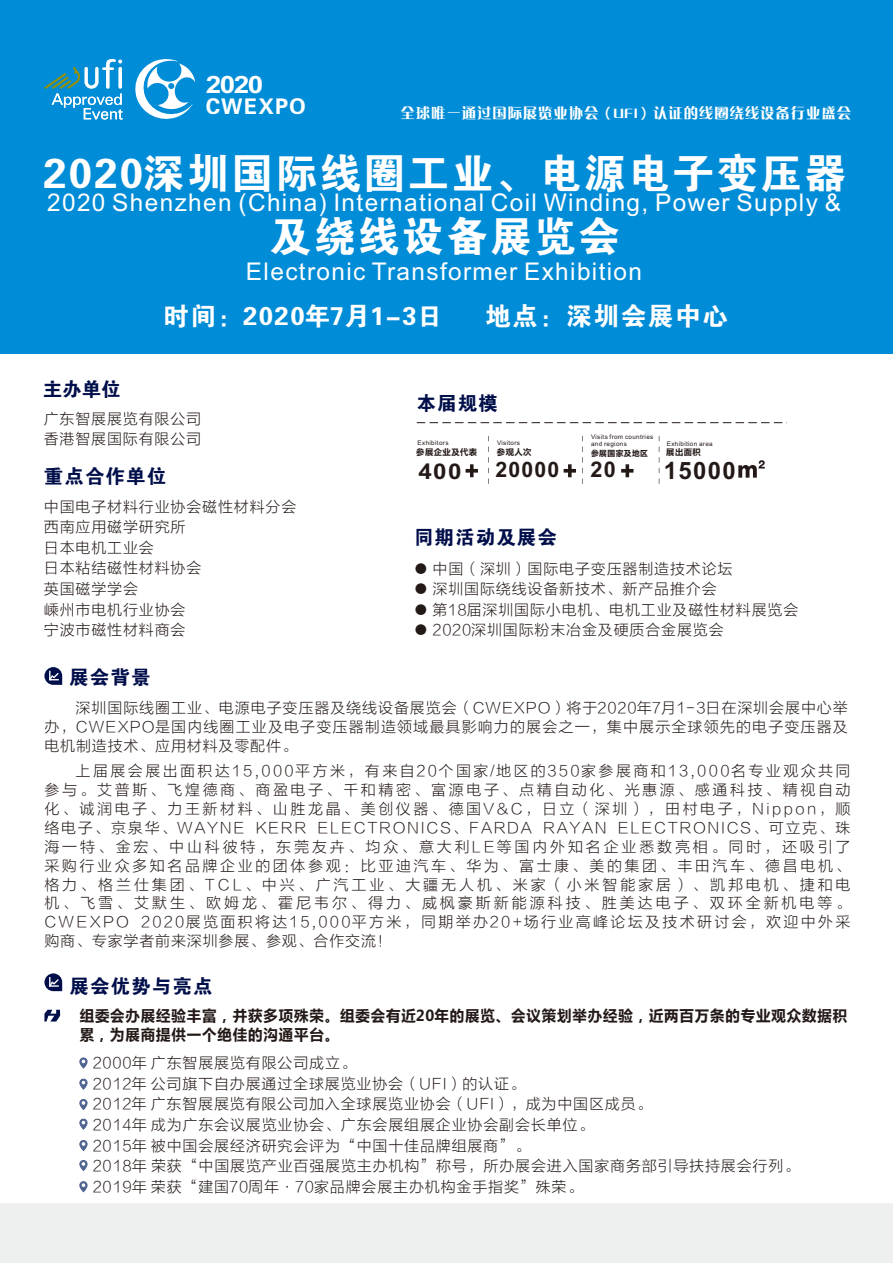
<style>
.page{position:relative;width:893px;height:1263px;background:#fff}
.page>*{position:absolute;margin:0;border:0;box-sizing:border-box;transform-origin:0 0}
.t1{font:41.7px/63.4px "FZDHTJW GB1 0";letter-spacing:.055em;color:#fff;text-align:center}
.t2{font:25.65px "FZDHTJW GB1 0";color:#fff}
.t3{font:25.65px "FZDHTJW GB1 0";letter-spacing:.055em;color:#fff}
.t4{font:24.45px "Arial";letter-spacing:.055em;color:#fff}
.t5{font:700 24px "Arial";letter-spacing:.055em;color:#231916}
.t6{font:700 24px "Arial";color:#fff;scale:1.17 1}
.t7{font:700 21.6px "Arial";color:#231916;scale:1.12 1}
.t8{font:700 21.6px "Arial";color:#231916}
.t9{font:21.45px "FZDHTJW GB1 0";letter-spacing:.055em;color:#fff}
.t10{font:700 21.3px "Arial";letter-spacing:.055em;color:#231916}
.t11{font:19.5px "FZDHTJW GB1 0";letter-spacing:.055em;color:#000e4a}
.t12{font:15px/20.5px "FZLTKHJW GB1 0";letter-spacing:.055em;color:#231916}
.t13{font:700 15px/19.8px "Microsoft Ya Hei";letter-spacing:.06em;color:#231916;scale:.96 1}
.t14{font:14.4px "FZCQJW GB1 0";letter-spacing:.06em;color:#fff}
.t15{font:700 8.25px "Microsoft Ya Hei";letter-spacing:.06em;color:#231916}
.t16{font:700 7.8px "Microsoft Ya Hei";letter-spacing:.06em;color:#231916}
.t17{font:6.3px/7.1px "Arial";letter-spacing:.055em;color:#231916}
</style>
<div class="page">
<div style="left:0;top:0;width:893px;height:354px;background:#008cd6"></div>
<svg style="left:44px;top:667px;width:18px;height:18px"></svg>
<svg style="left:135px;top:59px;width:60px;height:60px"></svg>
<svg style="left:44px;top:59px;width:79px;height:61px"></svg>
<svg style="left:44px;top:973px;width:18px;height:18px"></svg>
<svg style="left:738px;top:460px;width:27px;height:18px"></svg>
<svg style="left:621px;top:464px;width:12px;height:13px"></svg>
<svg style="left:466px;top:464px;width:12px;height:13px"></svg>
<svg style="left:564px;top:464px;width:12px;height:13px"></svg>
<svg style="left:582px;top:436px;width:1px;height:26px"></svg>
<svg style="left:582px;top:468px;width:1px;height:16px"></svg>
<svg style="left:659px;top:436px;width:1px;height:26px"></svg>
<svg style="left:659px;top:468px;width:1px;height:16px"></svg>
<svg style="left:488px;top:436px;width:1px;height:26px"></svg>
<svg style="left:488px;top:468px;width:1px;height:16px"></svg>
<svg style="left:417px;top:422px;width:370px;height:1px"></svg>
<svg style="left:44px;top:1010px;width:16px;height:11px"></svg>
<svg style="left:80px;top:1057px;width:7px;height:12px"></svg>
<svg style="left:80px;top:1078px;width:7px;height:12px"></svg>
<svg style="left:80px;top:1099px;width:7px;height:11px"></svg>
<svg style="left:80px;top:1118px;width:7px;height:12px"></svg>
<svg style="left:80px;top:1140px;width:7px;height:11px"></svg>
<svg style="left:80px;top:1160px;width:7px;height:11px"></svg>
<div style="left:0;top:1203px;width:893px;height:60px;background:#eeefef"></div>
<svg style="left:80px;top:1181px;width:7px;height:11px"></svg>
<h3 class="t6" style="left:206px;top:76px;width:51px">2020</h3>
<h3 class="t9" style="left:206px;top:95px;width:102px">CWEXPO</h3>
<p class="t14" style="left:401px;top:105px;width:452px">全球唯一通过国际展览业协会（UFI）认证的线圈绕线设备行业盛会</p>
<h1 class="t1" style="left:43px;top:143px;width:804px">2020深圳国际线圈工业、电源电子变压器及绕线设备展览会</h1>
<h3 class="t4" style="left:47px;top:193px;width:795px">2020 Shenzhen (China) International Coil Winding, Power Supply &amp;</h3>
<h3 class="t4" style="left:246px;top:262px;width:398px">Electronic Transformer Exhibition</h3>
<h2 class="t2" style="left:163px;top:302px;width:280px">时间：2020年7月1-3日</h2>
<h2 class="t3" style="left:485px;top:302px;width:244px">地点：深圳会展中心</h2>
<h3 class="t11" style="left:43px;top:379px;width:79px">主办单位</h3>
<p class="t12" style="left:44px;top:409px;width:159px">广东智展展览有限公司香港智展国际有限公司</p>
<h3 class="t11" style="left:44px;top:465px;width:124px">重点合作单位</h3>
<p class="t12" style="left:44px;top:496px;width:254px">中国电子材料行业协会磁性材料分会西南应用磁学研究所<br>日本电机工业会<br>日本粘结磁性材料协会<br>英国磁学学会<br>嵊州市电机行业协会<br>宁波市磁性材料商会</p>
<h3 class="t11" style="left:69px;top:667px;width:83px">展会背景</h3>
<h3 class="t11" style="left:416px;top:392px;width:83px">本届规模</h3>
<p class="t17" style="left:591px;top:434px;width:64px">Visits from countries and regions</p>
<h3 class="t8" style="left:590px;top:461px;width:27px">20</h3>
<p class="t17" style="left:418px;top:440px;width:32px">Exhibitors</p>
<p class="t17" style="left:497px;top:439px;width:25px">Visitors</p>
<p class="t17" style="left:667px;top:440px;width:47px">Exhibition area</p>
<p class="t15" style="left:416px;top:448px;width:62px">参展企业及代表</p>
<h3 class="t7" style="left:418px;top:463px;width:40px">400</h3>
<p class="t15" style="left:497px;top:448px;width:36px">参观人次</p>
<h3 class="t10" style="left:495px;top:461px;width:65px">20000</h3>
<p class="t15" style="left:666px;top:448px;width:36px">展出面积</p>
<h3 class="t5" style="left:664px;top:461px;width:73px">15000</h3>
<p class="t16" style="left:591px;top:450px;width:58px">参展国家及地区</p>
<h3 class="t11" style="left:414px;top:527px;width:144px">同期活动及展会</h3>
<p class="t12" style="left:413px;top:558px;width:321px">● 中国（深圳）国际电子变压器制造技术论坛</p>
<p class="t12" style="left:413px;top:579px;width:305px">● 深圳国际绕线设备新技术、新产品推介会</p>
<p class="t12" style="left:413px;top:600px;width:387px">● 第18届深圳国际小电机、电机工业及磁性材料展览会</p>
<p class="t12" style="left:413px;top:620px;width:312px">● 2020深圳国际粉末冶金及硬质合金展览会</p>
<p class="t12" style="left:44px;top:698px;width:805px;line-height:18.9px;text-align:justify;text-indent:31px">深圳国际线圈工业、电源电子变压器及绕线设备展览会（CWEXPO）将于2020年7月1-3日在深圳会展中心举办，CWEXPO是国内线圈工业及电子变压器制造领域最具影响力的展会之一，集中展示全球领先的电子变压器及电机制造技术、应用材料及零配件。</p>
<p class="t12" style="left:44px;top:762px;width:808px;line-height:18.9px;text-align:justify;text-indent:31px">上届展会展出面积达15,000平方米，有来自20个国家/地区的350家参展商和13,000名专业观众共同参与。艾普斯、飞煌德商、商盈电子、千和精密、富源电子、点精自动化、光惠源、感通科技、精视自动化、诚润电子、力王新材料、山胜龙晶、美创仪器、德国V&amp;C，日立（深圳），田村电子，Nippon，顺络电子、京泉华、WAYNE KERR ELECTRONICS、FARDA RAYAN ELECTRONICS、可立克、珠海一特、金宏、中山科彼特，东莞友卉、均众、意大利LE等国内外知名企业悉数亮相。同时，还吸引了采购行业众多知名品牌企业的团体参观：比亚迪汽车、华为、富士康、美的集团、丰田汽车、德昌电机、格力、格兰仕集团、TCL、中兴、广汽工业、大疆无人机、米家（小米智能家居）、凯邦电机、捷和电机、飞雪、艾默生、欧姆龙、霍尼韦尔、得力、威枫豪斯新能源科技、胜美达电子、双环全新机电等。CWEXPO 2020展览面积将达15,000平方米，同期举办20+场行业高峰论坛及技术研讨会，欢迎中外采购商、专家学者前来深圳参展、参观、合作交流！</p>
<h3 class="t11" style="left:70px;top:975px;width:144px">展会优势与亮点</h3>
<p class="t13" style="left:80px;top:1006px;width:801px">组委会办展经验丰富，并获多项殊荣。组委会有近20年的展览、会议策划举办经验，近两百万条的专业观众数据积累，为展商提供一个绝佳的沟通平台。</p>
<p class="t12" style="left:93px;top:1053px;width:708px">2000年 广东智展展览有限公司成立。<br>2012年 公司旗下自办展通过全球展览业协会（UFI）的认证。<br>2012年 广东智展展览有限公司加入全球展览业协会（UFI），成为中国区成员。<br>2014年 成为广东会议展览业协会、广东会展组展企业协会副会长单位。<br>2015年 被中国会展经济研究会评为“中国十佳品牌组展商”。<br>2018年 荣获“中国展览产业百强展览主办机构”称号，所办展会进入国家商务部引导扶持展会行列。2019年 荣获“建国70周年·70家品牌会展主办机构金手指奖”殊荣。</p>
</div>
